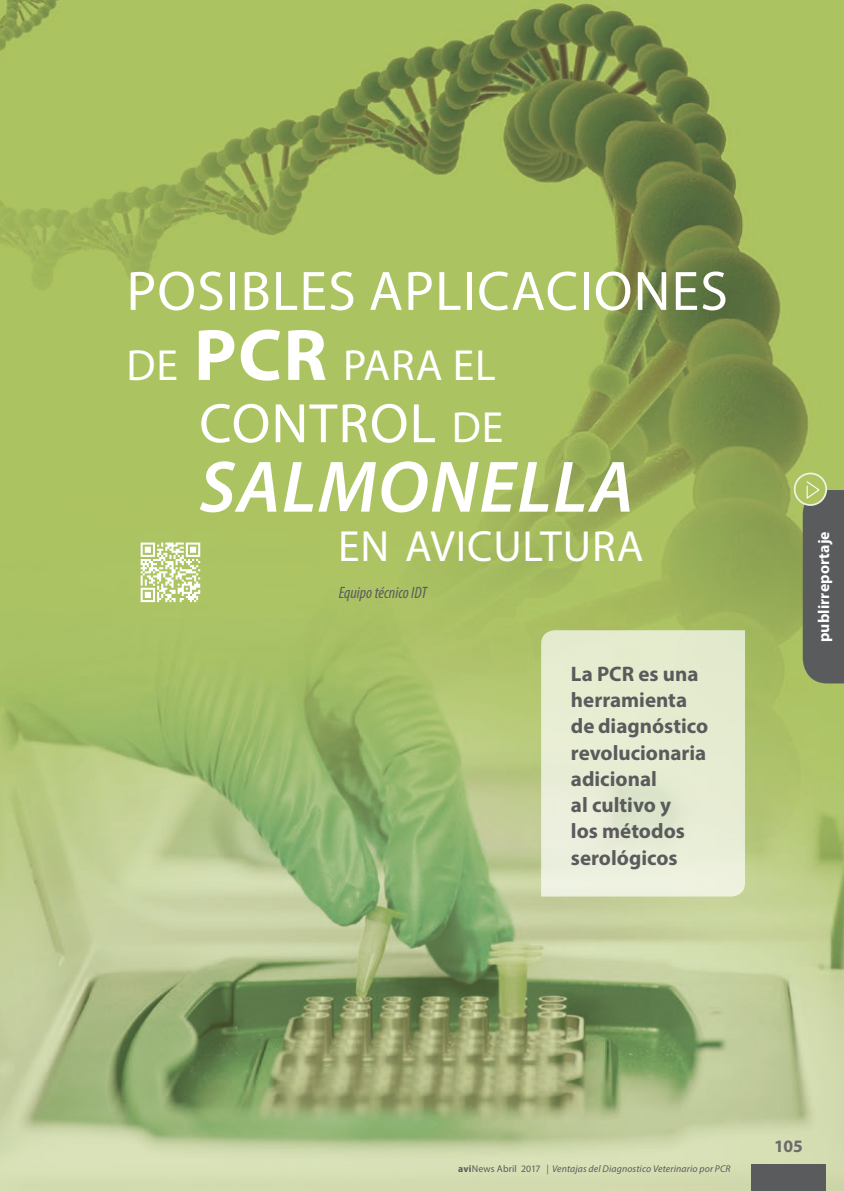
<style>
.page{position:relative;width:844px;height:1191px;background:#fff}
.page>*{position:absolute;margin:0;border:0;box-sizing:border-box;transform-origin:0 0}
.t1{font:italic 600 73.5px "Myriad Pro";letter-spacing:.02em;color:#fff}
.t2{font:56px "Myriad Pro";letter-spacing:.02em;color:#fff}
.t3{font:43.75px "Myriad Pro";letter-spacing:.02em;color:#fff}
.t4{font:700 21px/26.2px "Myriad Pro";color:#5a5b5c}
.t5{font:700 17.5px "Myriad Pro";color:#6b6b6a}
.t6{font:italic condensed 16.45px "Myriad Pro";color:#5a5b5c}
.t7{font:700 15.75px "Myriad Pro";letter-spacing:.01em;color:#fff}
.t8{font:italic 9.8px "Myriad Pro";letter-spacing:.015em;color:#5a5b5c}
.s1{font-weight:700;font-size:73.5px}
.s2{font-size:43.75px}
.s3{font-weight:700;font-style:normal}
.s4{font-style:normal}
</style>
<div class="page">
<img style="left:0;top:0;width:843px;height:1191px">
<svg style="left:541px;top:630px;width:203px;height:266px;background:#e6ecd3"></svg>
<div style="left:751px;top:1164px;width:75px;height:27px;background:#5a5b5c"></div>
<svg style="left:794px;top:473px;width:32px;height:32px"></svg>
<div style="left:793px;top:472px;width:33px;height:34px;border:2px solid #eff3e3;border-radius:50%"></div>
<svg style="left:802px;top:481px;width:41px;height:202px;background:#64675e"></svg>
<svg style="left:141px;top:542px;width:59px;height:60px"></svg>
<h2 class="t2" style="left:126px;top:256px;width:602px">POSIBLES APLICACIONES</h2>
<h3 class="t3" style="left:126px;top:338px;width:371px">DE <span class="s1">PCR</span> PARA EL</h3>
<h2 class="t2" style="left:199px;top:389px;width:305px">CONTROL <span class="s2">DE</span></h2>
<h1 class="t1" style="left:199px;top:440px;width:435px">SALMONELLA</h1>
<h3 class="t3" style="left:338px;top:519px;width:307px">EN AVICULTURA</h3>
<p class="t6" style="left:338px;top:582px;width:90px">Equipo técnico IDT</p>
<p class="t4" style="left:570px;top:660px;width:139px">La PCR es una herramienta de diagnóstico revolucionaria adicional<br>al cultivo y<br>los métodos serológicos</p>
<p class="t7" style="left:813px;top:642px;width:112px;rotate:-90deg">publirreportaje</p>
<p class="t8" style="left:458px;top:1162px;width:274px"><span class="s3">avi</span><span class="s4">News Abril 2017</span> | Ventajas del Diagnostico Veterinario por PCR</p>
<p class="t5" style="left:774px;top:1134px;width:30px">105</p>
</div>
